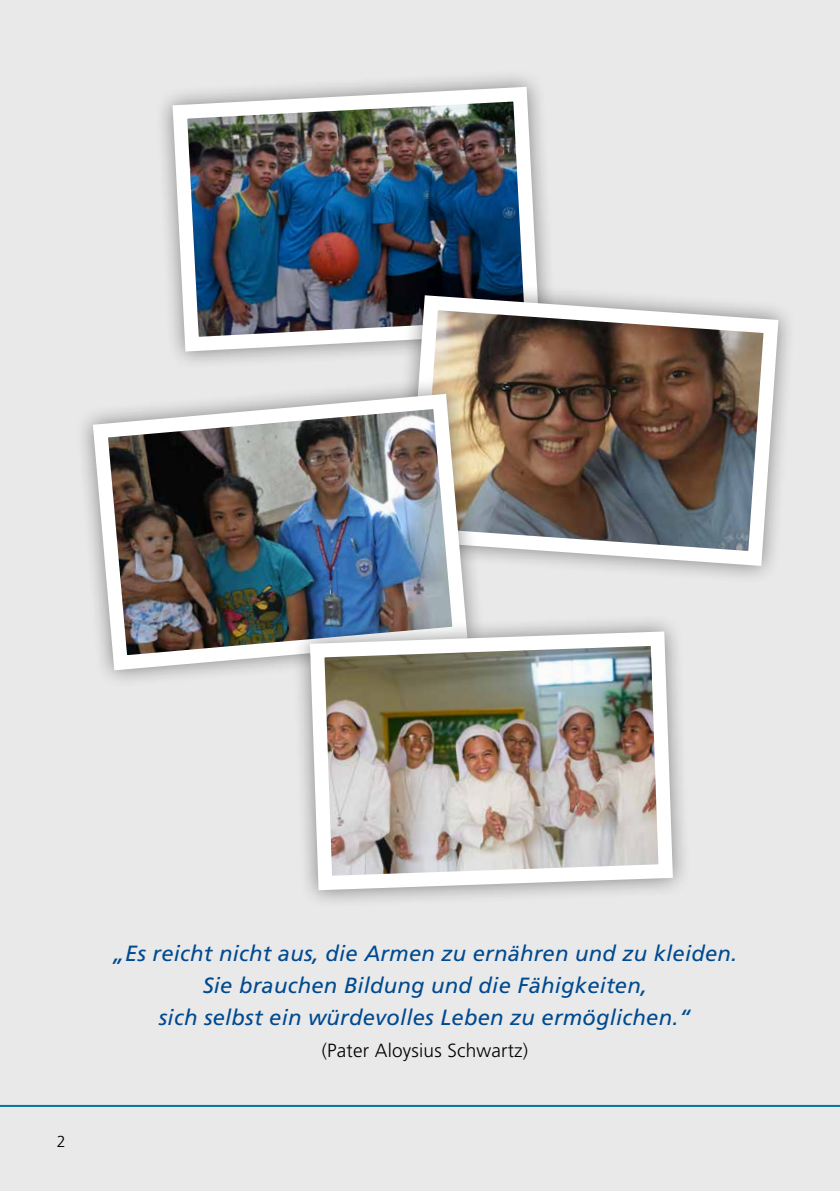
<style>
.page{position:relative;width:840px;height:1191px;background:#fff}
.page>*{position:absolute;margin:0;border:0;box-sizing:border-box;transform-origin:0 0}
.t1{font:italic 22px/32px "Frutiger";letter-spacing:.01em;color:#004a8f;text-align:center}
.t2{font:300 19px "Frutiger";letter-spacing:.01em;color:#000}
.t3{font:300 16px "Frutiger";color:#000}
</style>
<div class="page">
<div style="left:0;top:0;width:839px;height:1191px;background:#e9e9ea"></div>
<hr style="left:0;top:1105px;width:839px;height:2px;background:#0076a0">
<img style="left:165px;top:79px;width:381px;height:280px">
<div style="left:389px;top:277px;width:407px;height:307px;background:#000;opacity:.45"></div>
<img style="left:400px;top:288px;width:385px;height:285px">
<div style="left:75px;top:376px;width:410px;height:312px;background:#000;opacity:.45"></div>
<img style="left:85px;top:386px;width:390px;height:292px">
<div style="left:291px;top:613px;width:400px;height:295px;background:#000;opacity:.45"></div>
<img style="left:302px;top:624px;width:377px;height:273px">
<p class="t3" style="left:57px;top:1132px;width:10px">2</p>
<p class="t1" style="left:112px;top:937px;width:626px">„Es reicht nicht aus, die Armen zu ernähren und zu kleiden.<br>Sie brauchen Bildung und die Fähigkeiten,<br>sich selbst ein würdevolles Leben zu ermöglichen.“</p>
<p class="t2" style="left:321px;top:1039px;width:208px">(Pater Aloysius Schwartz)</p>
</div>
